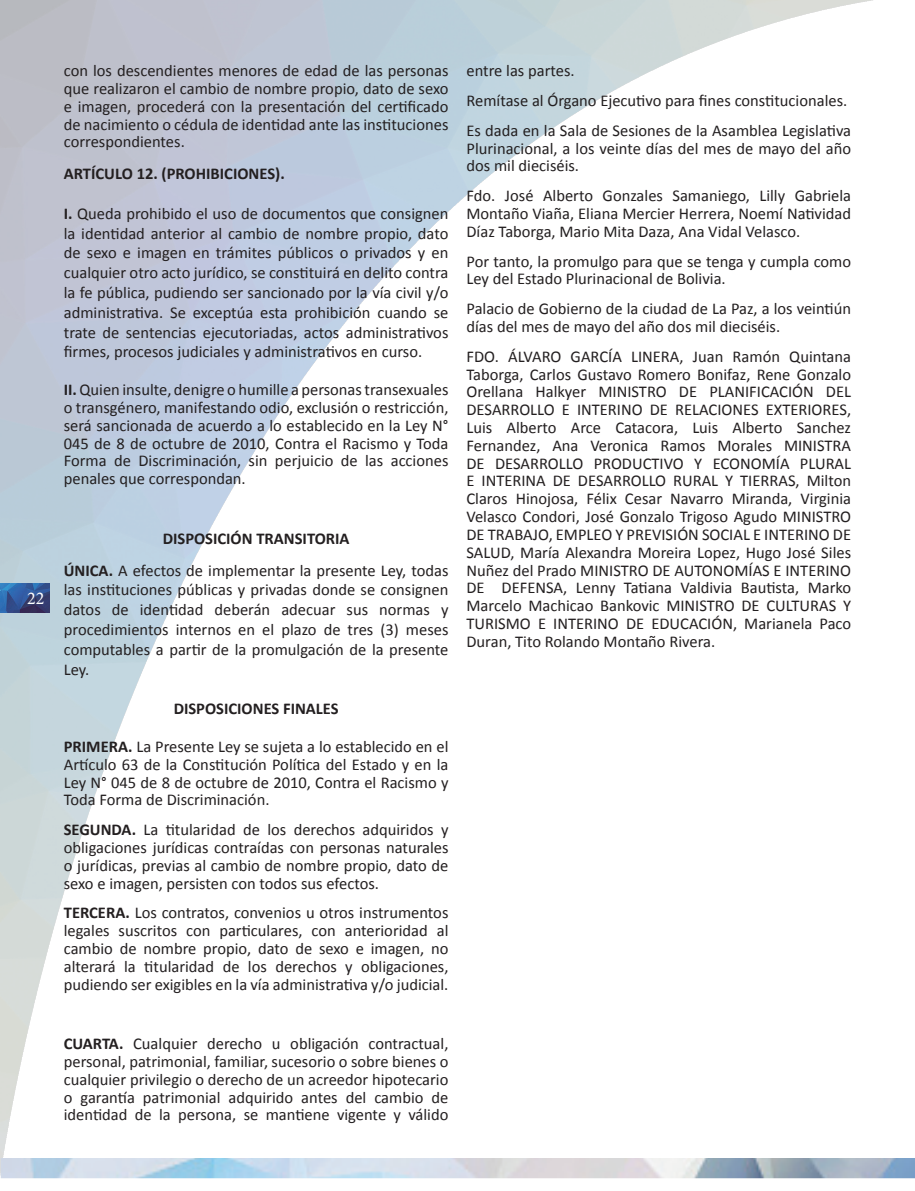
<style>
.page{position:relative;width:915px;height:1191px;background:#fff}
.page>*{position:absolute;margin:0;border:0;box-sizing:border-box;transform-origin:0 0}
.t1{font:18px "Minion Pro";color:#fff}
.t2{font:16.5px/17.9px "Calibri";color:#231f20;text-align:justify}
.t3{font:700 16.5px "Calibri";color:#231f20}
.s1{font-weight:700}
</style>
<div class="page">
<img style="left:0;top:0;width:914px;height:1179px">
<img style="left:0;top:583px;width:49px;height:30px">
<img style="left:1px;top:1136px;width:913px;height:42px">
<p class="t1" style="left:27px;top:586px;width:19px">22</p>
<p class="t2" style="left:64px;top:62px;width:386px">con los descendientes menores de edad de las personas que realizaron el cambio de nombre propio, dato de sexo e imagen, procederá con la presentación del certificado de nacimiento o cédula de identidad ante las instituciones correspondientes.</p>
<p class="t3" style="left:64px;top:163px;width:222px">ARTÍCULO 12. (PROHIBICIONES).</p>
<p class="t2" style="left:64px;top:203px;width:386px;line-height:19.8px"><span class="s1">I.</span> Queda prohibido el uso de documentos que consignen la identidad anterior al cambio de nombre propio, dato de sexo e imagen en trámites públicos o privados y en cualquier otro acto jurídico, se constituirá en delito contra la fe pública, pudiendo ser sancionado por la vía civil y/o administrativa. Se exceptúa esta prohibición cuando se trate de sentencias ejecutoriadas, actos administrativos firmes, procesos judiciales y administrativos en curso.</p>
<p class="t2" style="left:64px;top:381px;width:386px"><span class="s1">II.</span> Quien insulte, denigre o humille a personas transexuales o transgénero, manifestando odio, exclusión o restricción, será sancionada de acuerdo a lo establecido en la Ley N° 045 de 8 de octubre de 2010, Contra el Racismo y Toda Forma de Discriminación, sin perjuicio de las acciones penales que correspondan.</p>
<p class="t2" style="left:64px;top:522px;width:386px;line-height:31.8px;text-align:center"><span class="s1">DISPOSICIÓN TRANSITORIA<br>ÚNICA.</span> A efectos de implementar la presente Ley, todas</p>
<p class="t2" style="left:64px;top:580px;width:386px;line-height:19.8px">las instituciones públicas y privadas donde se consignen datos de identidad deberán adecuar sus normas y procedimientos internos en el plazo de tres (3) meses computables a partir de la promulgación de la presente Ley.</p>
<p class="t3" style="left:174px;top:698px;width:166px">DISPOSICIONES FINALES</p>
<p class="t2" style="left:64px;top:737px;width:386px"><span class="s1">PRIMERA.</span> La Presente Ley se sujeta a lo establecido en el Artículo 63 de la Constitución Política del Estado y en la Ley N° 045 de 8 de octubre de 2010, Contra el Racismo y Toda Forma de Discriminación.</p>
<p class="t2" style="left:64px;top:820px;width:386px"><span class="s1">SEGUNDA.</span> La titularidad de los derechos adquiridos y obligaciones jurídicas contraídas con personas naturales o jurídicas, previas al cambio de nombre propio, dato de sexo e imagen, persisten con todos sus efectos.</p>
<p class="t2" style="left:64px;top:904px;width:386px"><span class="s1">TERCERA.</span> Los contratos, convenios u otros instrumentos legales suscritos con particulares, con anterioridad al cambio de nombre propio, dato de sexo e imagen, no alterará la titularidad de los derechos y obligaciones, pudiendo ser exigibles en la vía administrativa y/o judicial.</p>
<p class="t2" style="left:64px;top:1035px;width:386px"><span class="s1">CUARTA.</span> Cualquier derecho u obligación contractual, personal, patrimonial, familiar, sucesorio o sobre bienes o cualquier privilegio o derecho de un acreedor hipotecario o garantía patrimonial adquirido antes del cambio de identidad de la persona, se mantiene vigente y válido</p>
<p class="t2" style="left:466px;top:56px;width:386px;line-height:29.8px;text-align:left">entre las partes.<br>Remítase al Órgano Ejecutivo para fines constitucionales.<br>Es dada en la Sala de Sesiones de la Asamblea Legislativa</p>
<p class="t2" style="left:466px;top:139px;width:386px">Plurinacional, a los veinte días del mes de mayo del año dos mil dieciséis.</p>
<p class="t2" style="left:466px;top:187px;width:386px">Fdo. José Alberto Gonzales Samaniego, Lilly Gabriela Montaño Viaña, Eliana Mercier Herrera, Noemí Natividad Díaz Taborga, Mario Mita Daza, Ana Vidal Velasco.</p>
<p class="t2" style="left:466px;top:252px;width:386px">Por tanto, la promulgo para que se tenga y cumpla como<br>Ley del Estado Plurinacional de Bolivia.</p>
<p class="t2" style="left:466px;top:300px;width:386px">Palacio de Gobierno de la ciudad de La Paz, a los veintiún días del mes de mayo del año dos mil dieciséis.</p>
<p class="t2" style="left:466px;top:347px;width:386px">FDO. ÁLVARO GARCÍA LINERA, Juan Ramón Quintana Taborga, Carlos Gustavo Romero Bonifaz, Rene Gonzalo Orellana Halkyer MINISTRO DE PLANIFICACIÓN DEL DESARROLLO E INTERINO DE RELACIONES EXTERIORES, Luis Alberto Arce Catacora, Luis Alberto Sanchez Fernandez, Ana Veronica Ramos Morales MINISTRA DE DESARROLLO PRODUCTIVO Y ECONOMÍA PLURAL E INTERINA DE DESARROLLO RURAL Y TIERRAS, Milton Claros Hinojosa, Félix Cesar Navarro Miranda, Virginia Velasco Condori, José Gonzalo Trigoso Agudo MINISTRO DE TRABAJO, EMPLEO Y PREVISIÓN SOCIAL E INTERINO DE SALUD, María Alexandra Moreira Lopez, Hugo José Siles Nuñez del Prado MINISTRO DE AUTONOMÍAS E INTERINO DE DEFENSA, Lenny Tatiana Valdivia Bautista, Marko Marcelo Machicao Bankovic MINISTRO DE CULTURAS Y TURISMO E INTERINO DE EDUCACIÓN, Marianela Paco Duran, Tito Rolando Montaño Rivera.</p>
</div>
